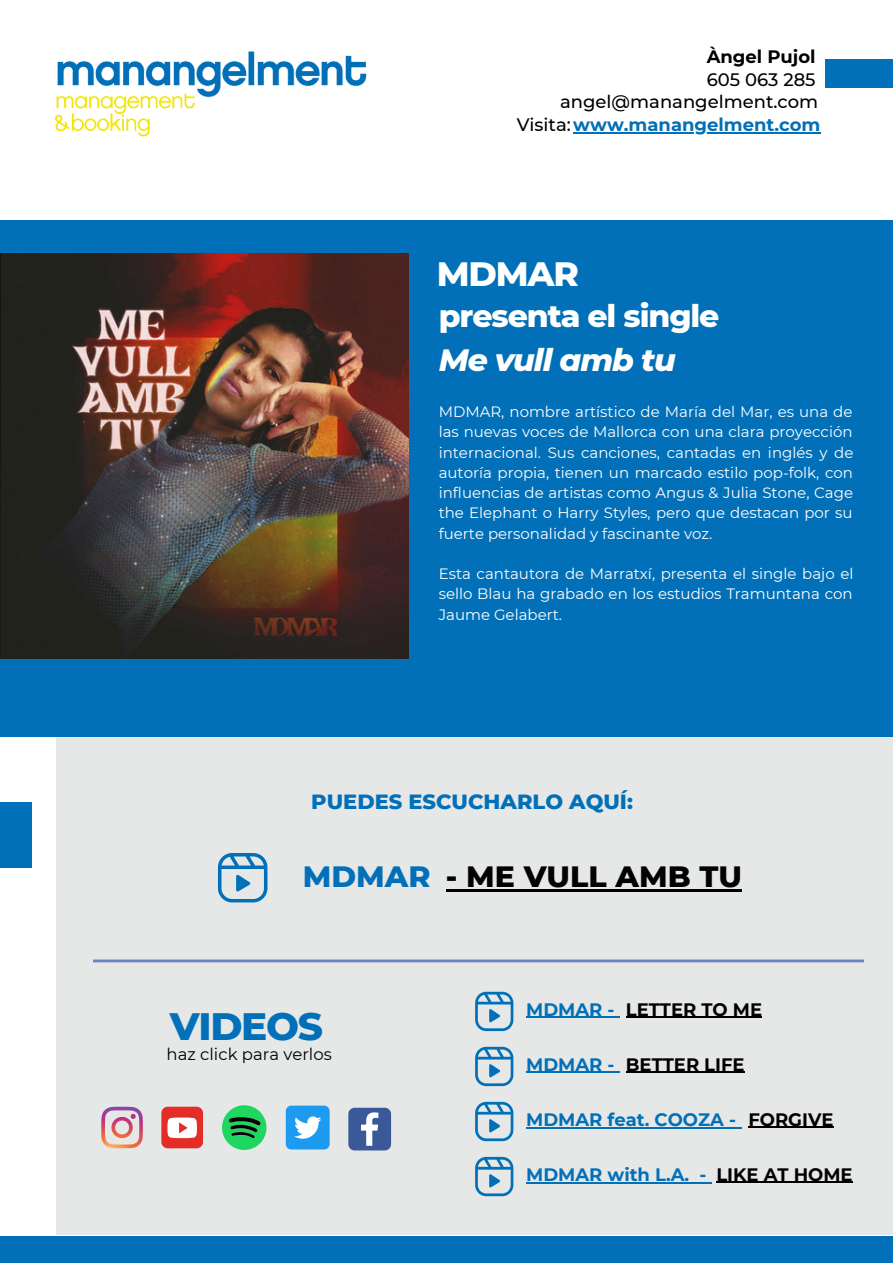
<style>
.page{position:relative;width:893px;height:1264px;background:#fff}
.page>*{position:absolute;margin:0;border:0;box-sizing:border-box;transform-origin:0 0}
.t1{font:800 39px "Montserrat";letter-spacing:-.035em;color:#0170b8}
.t2{font:800 34.5px "Montserrat";letter-spacing:-.035em;color:#fff}
.t3{font:800 31.5px "Montserrat";letter-spacing:-.035em;color:#fff}
.t4{font:italic 800 31.5px "Montserrat";letter-spacing:-.035em;color:#fff}
.t5{font:800 30px "Montserrat";color:#020202}
.t6{font:800 30px "Montserrat";color:#0170b8}
.t7{font:800 21px "Montserrat";color:#0170b8}
.t8{font:700 18px "Montserrat";color:#0170b8}
.t9{font:700 18px "Montserrat";color:#000}
.t10{font:500 18px "Montserrat";color:#000}
.t11{font:16.5px "Montserrat";color:#000}
.t12{font:15px/20.2px "Montserrat";color:#fff;text-align:justify}
.s1{font-weight:500;color:#000}
</style>
<div class="page">
<div style="left:825px;top:59px;width:67px;height:28px;background:#0170b8"></div>
<div style="left:0;top:1235px;width:892px;height:27px;background:#0170b8"></div>
<div style="left:56px;top:736px;width:836px;height:498px;background:#e6e7e7"></div>
<svg style="left:475px;top:991px;width:38px;height:40px"></svg>
<svg style="left:101px;top:1106px;width:42px;height:42px"></svg>
<div style="left:161px;top:1106px;width:42px;height:42px;background:#e52d27;border-radius:6px"></div>
<svg style="left:167px;top:1117px;width:30px;height:21px"></svg>
<svg style="left:222px;top:1105px;width:45px;height:44px"></svg>
<div style="left:0;top:802px;width:32px;height:66px;background:#0170b8"></div>
<svg style="left:218px;top:853px;width:49px;height:49px"></svg>
<svg style="left:475px;top:1046px;width:38px;height:40px"></svg>
<svg style="left:475px;top:1101px;width:38px;height:40px"></svg>
<svg style="left:475px;top:1156px;width:38px;height:40px"></svg>
<div style="left:286px;top:1105px;width:43px;height:44px;background:#1d9bf0;border-radius:5px"></div>
<svg style="left:294px;top:1116px;width:27px;height:22px"></svg>
<svg style="left:348px;top:1107px;width:43px;height:43px;background:#6078ab"></svg>
<hr style="left:573px;top:132px;width:247px;height:2px;background:#0170b8">
<hr style="left:526px;top:1016px;width:88px;height:2px;background:#0170b8">
<hr style="left:446px;top:889px;width:20px;height:3px;background:#020202">
<hr style="left:466px;top:889px;width:276px;height:3px;background:#020202">
<hr style="left:526px;top:1071px;width:88px;height:2px;background:#0170b8">
<hr style="left:526px;top:1126px;width:210px;height:2px;background:#0170b8">
<hr style="left:526px;top:1181px;width:163px;height:2px;background:#0170b8">
<svg style="left:689px;top:1182px;width:22px;height:1px"></svg>
<svg style="left:626px;top:1016px;width:10px;height:2px"></svg>
<hr style="left:636px;top:1016px;width:126px;height:2px;background:#000">
<hr style="left:625px;top:1071px;width:119px;height:2px;background:#000">
<hr style="left:748px;top:1126px;width:85px;height:1px;background:#000">
<hr style="left:716px;top:1181px;width:136px;height:1px;background:#000">
<div style="left:0;top:220px;width:892px;height:516px;background:#0170b8"></div>
<img style="left:0;top:253px;width:408px;height:405px">
<img style="left:54px;top:51px;width:313px;height:86px">
<p class="t9" style="left:706px;top:45px;width:110px">Àngel Pujol</p>
<p class="t10" style="left:706px;top:68px;width:110px">605 063 285</p>
<p class="t10" style="left:560px;top:91px;width:259px">angel@manangelment.com</p>
<p class="t8" style="left:516px;top:114px;width:305px"><span class="s1">Visita:</span>www.manangelment.com</p>
<p class="t2" style="left:437px;top:252px;width:144px">MDMAR</p>
<p class="t2" style="left:503px;top:258px;width:144px">MDMAR</p>
<p class="t3" style="left:438px;top:296px;width:282px">presenta el single</p>
<p class="t4" style="left:438px;top:340px;width:239px">Me vull amb tu</p>
<p class="t12" style="left:438px;top:401px;width:416px">MDMAR, nombre artístico de María del Mar, es una de las nuevas voces de Mallorca con una clara proyección internacional. Sus canciones, cantadas en inglés y de autoría propia, tienen un marcado estilo pop-folk, con influencias de artistas como Angus &amp; Julia Stone, Cage the Elephant o Harry Styles, pero que destacan por su fuerte personalidad y fascinante voz.</p>
<p class="t12" style="left:438px;top:563px;width:416px">Esta cantautora de Marratxí, presenta el single bajo el sello Blau ha grabado en los estudios Tramuntana con Jaume Gelabert.</p>
<p class="t7" style="left:311px;top:788px;width:323px">PUEDES ESCUCHARLO AQUÍ:</p>
<p class="t6" style="left:303px;top:858px;width:129px">MDMAR</p>
<p class="t5" style="left:446px;top:858px;width:298px">- ME VULL AMB TU</p>
<p class="t1" style="left:170px;top:1001px;width:154px">VIDEOS</p>
<p class="t11" style="left:167px;top:1044px;width:167px">haz click para verlos</p>
<p class="t8" style="left:526px;top:998px;width:90px">MDMAR -</p>
<p class="t9" style="left:625px;top:998px;width:138px">LETTER TO ME</p>
<p class="t8" style="left:526px;top:1053px;width:90px">MDMAR -</p>
<p class="t9" style="left:625px;top:1053px;width:120px">BETTER LIFE</p>
<p class="t8" style="left:526px;top:1108px;width:211px">MDMAR feat. COOZA -</p>
<p class="t9" style="left:748px;top:1108px;width:87px">FORGIVE</p>
<p class="t8" style="left:526px;top:1163px;width:182px">MDMAR with L.A. -</p>
<p class="t9" style="left:716px;top:1163px;width:138px">LIKE AT HOME</p>
</div>
